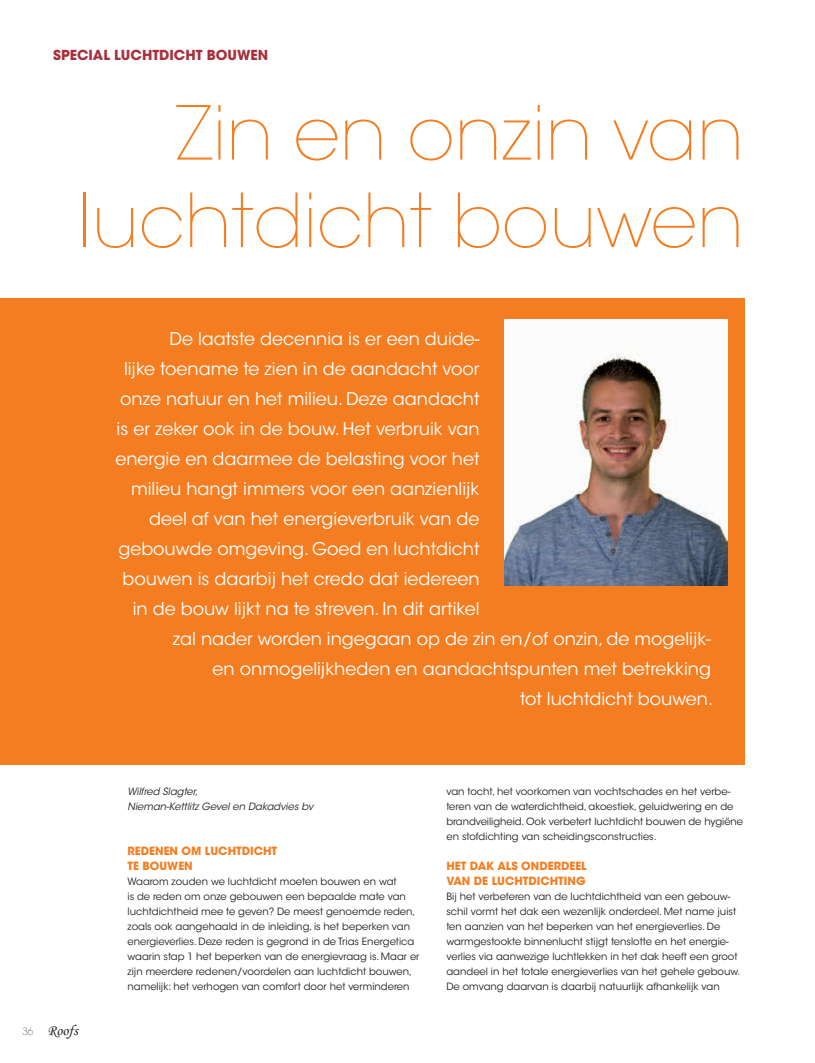
<style>
.page{position:relative;width:815px;height:1063px;background:#fff}
.page>*{position:absolute;margin:0;border:0;box-sizing:border-box;transform-origin:0 0}
.t1{font:200 73.75px/87.5px "ITC Avant Garde Std";color:#f47d21;text-align:right}
.t2{font:17.5px "ITC Avant Garde Std";color:#fff}
.t3{font:15px "Monotype Corsiva";color:#231f20}
.t4{font:700 13.75px "ITC Avant Garde Std";color:#a7303c}
.t5{font:700 11.25px/15px "ITC Avant Garde Std";color:#f47d21}
.t6{font:10px/15px "ITC Avant Garde Std";color:#231f20}
.t7{font:italic 10px/15px "ITC Avant Garde Std";color:#231f20}
.s1{font-family:"ITC Avant Garde Std";font-weight:200;font-size:10px}
</style>
<div class="page">
<div style="left:0;top:299px;width:744px;height:466px;background:#f47d21"></div>
<img style="left:504px;top:319px;width:223px;height:266px">
<h3 class="t4" style="left:53px;top:46px;width:217px">SPECIAL LUCHTDICHT BOUWEN</h3>
<h1 class="t1" style="left:78px;top:91px;width:668px">Zin en onzin van luchtdicht bouwen</h1>
<h2 class="t2" style="left:170px;top:328px;width:312px">De laatste decennia is er een duide-</h2>
<h2 class="t2" style="left:124px;top:358px;width:357px">lijke toename te zien in de aandacht voor</h2>
<h2 class="t2" style="left:120px;top:388px;width:361px">onze natuur en het milieu. Deze aandacht</h2>
<h2 class="t2" style="left:117px;top:418px;width:364px">is er zeker ook in de bouw. Het verbruik van</h2>
<h2 class="t2" style="left:115px;top:448px;width:366px">energie en daarmee de belasting voor het</h2>
<h2 class="t2" style="left:131px;top:478px;width:350px">milieu hangt immers voor een aanzienlijk</h2>
<h2 class="t2" style="left:149px;top:508px;width:332px">deel af van het energieverbruik van de</h2>
<h2 class="t2" style="left:118px;top:538px;width:363px">gebouwde omgeving. Goed en luchtdicht</h2>
<h2 class="t2" style="left:123px;top:568px;width:358px">bouwen is daarbij het credo dat iedereen</h2>
<h2 class="t2" style="left:133px;top:598px;width:348px">in de bouw lijkt na te streven. In dit artikel</h2>
<h2 class="t2" style="left:173px;top:628px;width:540px">zal nader worden ingegaan op de zin en/of onzin, de mogelijk-</h2>
<h2 class="t2" style="left:213px;top:658px;width:500px">en onmogelijkheden en aandachtspunten met betrekking</h2>
<h2 class="t2" style="left:520px;top:688px;width:194px">tot luchtdicht bouwen.</h2>
<h3 class="t3" style="left:22px;top:1021px;width:57px"><span class="s1">36</span> Roofs</h3>
<p class="t7" style="left:128px;top:784px;width:187px">Wilfred Slagter,<br>Nieman-Kettlitz Gevel en Dakadvies bv</p>
<p class="t5" style="left:128px;top:843px;width:151px">REDENEN OM LUCHTDICHT<br>TE BOUWEN</p>
<p class="t6" style="left:128px;top:874px;width:293px">Waarom zouden we luchtdicht moeten bouwen en wat<br>is de reden om onze gebouwen een bepaalde mate van luchtdichtheid mee te geven? De meest genoemde reden, zoals ook aangehaald in de inleiding, is het beperken van energieverlies. Deze reden is gegrond in de Trias Energetica waarin stap 1 het beperken van de energievraag is. Maar er zijn meerdere redenen/voordelen aan luchtdicht bouwen, namelijk: het verhogen van comfort door het verminderen</p>
<p class="t6" style="left:446px;top:784px;width:298px">van tocht, het voorkomen van vochtschades en het verbe&shy;teren van de waterdichtheid, akoestiek, geluidwering en de brandveiligheid. Ook verbetert luchtdicht bouwen de hygiëne en stofdichting van scheidingsconstructies.</p>
<p class="t5" style="left:446px;top:858px;width:142px">HET DAK ALS ONDERDEEL<br>VAN DE LUCHTDICHTING</p>
<p class="t6" style="left:446px;top:889px;width:295px">Bij het verbeteren van de luchtdichtheid van een gebouw&shy;schil vormt het dak een wezenlijk onderdeel. Met name juist ten aanzien van het beperken van het energieverlies. De warmgestookte binnenlucht stijgt tenslotte en het energie&shy;verlies via aanwezige luchtlekken in het dak heeft een groot aandeel in het totale energieverlies van het gehele gebouw.<br>De omvang daarvan is daarbij natuurlijk afhankelijk van</p>
</div>
